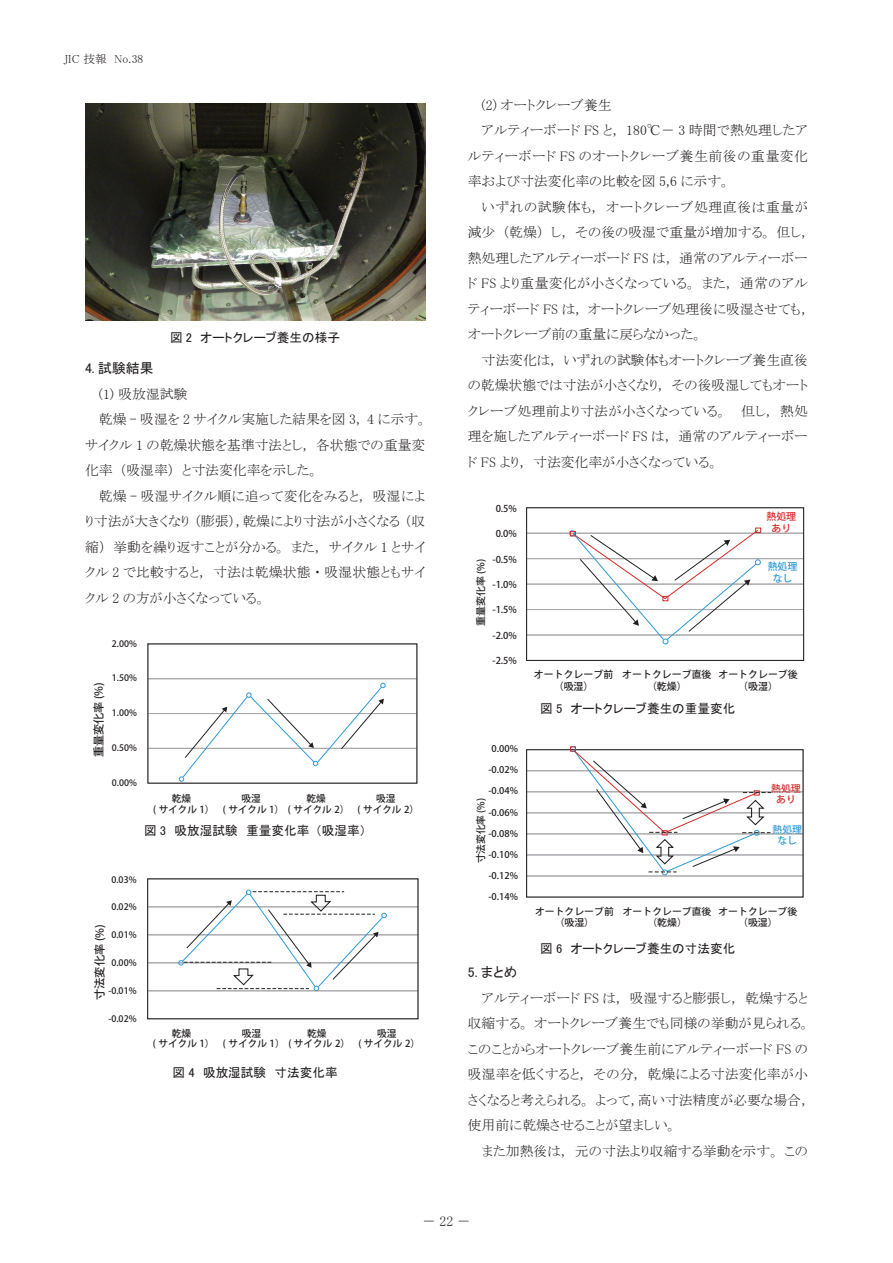
<style>
.page{position:relative;width:893px;height:1263px;background:#fff}
.page>*{position:absolute;margin:0;border:0;box-sizing:border-box;transform-origin:0 0}
.t1{font:13.8px/25.5px "MS P Mincho";letter-spacing:.005em;color:#231f20}
.t2{font:13.8px "MS P Mincho";letter-spacing:.025em;color:#231f20}
.t3{font:13.8px "MS P Mincho";letter-spacing:.04em;color:#231f20}
.t4{font:13.8px "MS P Mincho";letter-spacing:.045em;color:#231f20}
.t5{font:13.8px "MS P Gothic";color:#231f20}
.t6{font:12.75px "MS P Gothic";color:#231f20}
.t7{font:11.7px "MS P Mincho";color:#231f20}
.t8{font:500 11.1px "Koz Go Pr 6 N";color:#231f20}
.t9{font:500 9.9px/11.6px "Koz Go Pr 6 N";color:#231f20;text-align:center}
.t10{font:500 9.9px/11.6px "Koz Go Pr 6 N";color:#d52a29;text-align:center}
.t11{font:500 9.9px/11.6px "Koz Go Pr 6 N";color:#2e9bd6;text-align:center}
.t12{font:500 9.6px/10.4px "Koz Go Pr 6 N";color:#231f20;text-align:center}
.t13{font:500 9.6px/11.2px "Koz Go Pr 6 N";color:#d52a29;text-align:center}
.t14{font:500 9.6px/11.2px "Koz Go Pr 6 N";color:#2e9bd6;text-align:center}
.t15{font:500 9.45px "Koz Go Pr 6 N";color:#231f20}
.t16{font:500 9.15px "Koz Go Pr 6 N";color:#231f20}
.t17{font:500 8.85px "Koz Go Pr 6 N";color:#231f20}
</style>
<div class="page">
<img style="left:85px;top:103px;width:340px;height:217px">
<div style="left:148px;top:678px;width:269px;height:36px;border:1px solid #a8a9ad"></div>
<svg style="left:179px;top:683px;width:207px;height:98px"></svg>
<div style="left:147px;top:906px;width:271px;height:29px;border:1px solid #a8a9ad"></div>
<div style="left:147px;top:934px;width:271px;height:29px;border:1px solid #a8a9ad"></div>
<div style="left:147px;top:962px;width:271px;height:29px;border:1px solid #a8a9ad"></div>
<div style="left:147px;top:990px;width:271px;height:29px;border:1px solid #a8a9ad"></div>
<div style="left:147px;top:878px;width:271px;height:141px;border:1px solid #231f20"></div>
<svg style="left:178px;top:890px;width:209px;height:101px"></svg>
<div style="left:526px;top:533px;width:278px;height:26px;border:1px solid #a8a9ad"></div>
<div style="left:526px;top:558px;width:278px;height:26px;border:1px solid #a8a9ad"></div>
<div style="left:526px;top:584px;width:278px;height:26px;border:1px solid #a8a9ad"></div>
<div style="left:526px;top:609px;width:278px;height:26px;border:1px solid #a8a9ad"></div>
<div style="left:526px;top:634px;width:278px;height:27px;border:1px solid #a8a9ad"></div>
<div style="left:526px;top:507px;width:278px;height:154px;border:1px solid #231f20"></div>
<svg style="left:569px;top:528px;width:192px;height:116px"></svg>
<div style="left:526px;top:770px;width:277px;height:22px;border:1px solid #a8a9ad"></div>
<div style="left:526px;top:791px;width:277px;height:22px;border:1px solid #a8a9ad"></div>
<div style="left:526px;top:812px;width:277px;height:22px;border:1px solid #a8a9ad"></div>
<div style="left:526px;top:834px;width:277px;height:21px;border:1px solid #a8a9ad"></div>
<div style="left:526px;top:855px;width:277px;height:21px;border:1px solid #a8a9ad"></div>
<div style="left:526px;top:876px;width:277px;height:21px;border:1px solid #a8a9ad"></div>
<div style="left:526px;top:749px;width:277px;height:148px;border:1px solid #231f20"></div>
<svg style="left:570px;top:746px;width:201px;height:129px"></svg>
<p class="t7" style="left:64px;top:53px;width:81px">JIC 技報　No.38</p>
<p class="t6" style="left:170px;top:331px;width:171px">図 2　オートクレーブ養生の様子</p>
<p class="t5" style="left:85px;top:361px;width:70px">4. 試験結果</p>
<p class="t1" style="left:99px;top:381px;width:90px">(1) 吸放湿試験</p>
<p class="t1" style="left:99px;top:406px;width:330px">乾燥 - 吸湿を 2 サイクル実施した結果を図 3，4 に示す。</p>
<p class="t1" style="left:85px;top:432px;width:342px">サイクル 1 の乾燥状態を基準寸法とし，各状態での重量変</p>
<p class="t1" style="left:85px;top:457px;width:235px">化率（吸湿率）と寸法変化率を示した。</p>
<p class="t1" style="left:99px;top:483px;width:328px">乾燥 - 吸湿サイクル順に追って変化をみると，吸湿によ</p>
<p class="t1" style="left:85px;top:508px;width:342px">り寸法が大きくなり（膨張），乾燥により寸法が小さくなる（収</p>
<p class="t1" style="left:85px;top:534px;width:342px">縮）挙動を繰り返すことが分かる。また，サイクル 1 とサイ</p>
<p class="t1" style="left:85px;top:559px;width:342px">クル 2 で比較すると，寸法は乾燥状態・吸湿状態ともサイ</p>
<p class="t1" style="left:85px;top:585px;width:182px">クル 2 の方が小さくなっている。</p>
<p class="t17" style="left:112px;top:639px;width:26px">2.00%</p>
<p class="t17" style="left:112px;top:673px;width:26px">1.50%</p>
<p class="t17" style="left:112px;top:708px;width:26px">1.00%</p>
<p class="t17" style="left:112px;top:743px;width:26px">0.50%</p>
<p class="t17" style="left:112px;top:778px;width:26px">0.00%</p>
<p class="t8" style="left:93px;top:757px;width:77px;rotate:-90deg">重量変化率 (%)</p>
<p class="t12" style="left:153px;top:794px;width:63px">乾燥<br>( サイクル 1）</p>
<p class="t12" style="left:223px;top:794px;width:128px;text-align:left;text-indent:19px">吸湿<br>( サイクル 1） ( サイクル 2）</p>
<p class="t12" style="left:307px;top:794px;width:21px">乾燥</p>
<p class="t12" style="left:358px;top:794px;width:63px">吸湿<br>( サイクル 2）</p>
<p class="t6" style="left:144px;top:824px;width:223px">図 3　吸放湿試験　重量変化率（吸湿率）</p>
<p class="t17" style="left:111px;top:874px;width:27px">0.03%</p>
<p class="t17" style="left:111px;top:902px;width:27px">0.02%</p>
<p class="t17" style="left:111px;top:929px;width:27px">0.01%</p>
<p class="t17" style="left:111px;top:957px;width:27px">0.00%</p>
<p class="t17" style="left:108px;top:986px;width:30px">-0.01%</p>
<p class="t17" style="left:108px;top:1014px;width:30px">-0.02%</p>
<p class="t8" style="left:94px;top:1000px;width:77px;rotate:-90deg">寸法変化率 (%)</p>
<p class="t12" style="left:153px;top:1028px;width:63px">乾燥<br>( サイクル 1）</p>
<p class="t12" style="left:223px;top:1028px;width:129px;text-align:left;text-indent:19px">吸湿<br>( サイクル 1） ( サイクル 2）</p>
<p class="t12" style="left:307px;top:1028px;width:21px">乾燥</p>
<p class="t12" style="left:358px;top:1028px;width:63px">吸湿<br>( サイクル 2）</p>
<p class="t6" style="left:173px;top:1066px;width:167px">図 4　吸放湿試験　寸法変化率</p>
<p class="t1" style="left:482px;top:92px;width:132px">(2) オートクレーブ養生</p>
<p class="t1" style="left:482px;top:117px;width:328px">アルティーボード FS と， 180℃－ 3 時間で熱処理したア</p>
<p class="t3" style="left:468px;top:149px;width:342px">ルティーボード FS のオートクレーブ養生前後の重量変化</p>
<p class="t1" style="left:468px;top:168px;width:264px">率および寸法変化率の比較を図 5,6 に示す。</p>
<p class="t4" style="left:482px;top:200px;width:328px">いずれの試験体も，オートクレーブ処理直後は重量が</p>
<p class="t1" style="left:468px;top:219px;width:344px">減少（乾燥）し，その後の吸湿で重量が増加する。但し，</p>
<p class="t1" style="left:468px;top:245px;width:342px">熱処理したアルティーボード FS は，通常のアルティーボー</p>
<p class="t2" style="left:468px;top:276px;width:342px">ド FS より重量変化が小さくなっている。また，通常のアル</p>
<p class="t1" style="left:468px;top:296px;width:344px">ティーボード FS は，オートクレーブ処理後に吸湿させても，</p>
<p class="t1" style="left:468px;top:322px;width:236px">オートクレーブ前の重量に戻らなかった。</p>
<p class="t1" style="left:482px;top:347px;width:328px">寸法変化は，いずれの試験体もオートクレーブ養生直後</p>
<p class="t1" style="left:468px;top:373px;width:342px">の乾燥状態では寸法が小さくなり，その後吸湿してもオート</p>
<p class="t1" style="left:468px;top:398px;width:342px">クレーブ処理前より寸法が小さくなっている。　但し，熱処</p>
<p class="t1" style="left:468px;top:424px;width:342px">理を施したアルティーボード FS は，通常のアルティーボー</p>
<p class="t1" style="left:468px;top:449px;width:252px">ド FS より，寸法変化率が小さくなっている。</p>
<p class="t15" style="left:496px;top:503px;width:23px">0.5%</p>
<p class="t15" style="left:496px;top:529px;width:23px">0.0%</p>
<p class="t15" style="left:492px;top:554px;width:26px">-0.5%</p>
<p class="t15" style="left:492px;top:579px;width:26px">-1.0%</p>
<p class="t15" style="left:492px;top:604px;width:26px">-1.5%</p>
<p class="t15" style="left:492px;top:630px;width:26px">-2.0%</p>
<p class="t15" style="left:492px;top:655px;width:26px">-2.5%</p>
<p class="t9" style="left:475px;top:626px;width:69px;rotate:-90deg">重量変化率 (%)</p>
<p class="t16" style="left:492px;top:744px;width:28px">0.00%</p>
<p class="t16" style="left:488px;top:765px;width:31px">-0.02%</p>
<p class="t16" style="left:488px;top:786px;width:31px">-0.04%</p>
<p class="t16" style="left:488px;top:807px;width:31px">-0.06%</p>
<p class="t16" style="left:488px;top:828px;width:31px">-0.08%</p>
<p class="t16" style="left:488px;top:849px;width:31px">-0.10%</p>
<p class="t16" style="left:488px;top:870px;width:31px">-0.12%</p>
<p class="t16" style="left:488px;top:892px;width:31px">-0.14%</p>
<p class="t9" style="left:475px;top:863px;width:67px;rotate:-90deg">寸法変化率 (%)</p>
<p class="t10" style="left:766px;top:511px;width:31px">熱処理あり</p>
<p class="t11" style="left:768px;top:561px;width:31px">熱処理なし</p>
<p class="t9" style="left:534px;top:669px;width:81px">オートクレーブ前（吸湿）</p>
<p class="t9" style="left:718px;top:669px;width:81px">オートクレーブ後（吸湿）</p>
<p class="t9" style="left:622px;top:669px;width:91px">オートクレーブ直後（乾燥）</p>
<p class="t6" style="left:540px;top:702px;width:197px">図 5　オートクレーブ養生の重量変化</p>
<p class="t13" style="left:771px;top:783px;width:31px">熱処理あり</p>
<p class="t14" style="left:772px;top:824px;width:31px">熱処理なし</p>
<p class="t12" style="left:535px;top:906px;width:80px;line-height:11.2px">オートクレーブ前（吸湿）</p>
<p class="t12" style="left:623px;top:906px;width:90px;line-height:11.2px">オートクレーブ直後（乾燥）</p>
<p class="t12" style="left:718px;top:906px;width:80px;line-height:11.2px">オートクレーブ後（吸湿）</p>
<p class="t6" style="left:540px;top:942px;width:197px">図 6　オートクレーブ養生の寸法変化</p>
<p class="t5" style="left:468px;top:965px;width:51px">5. まとめ</p>
<p class="t1" style="left:468px;top:985px;width:344px;text-indent:14px">アルティーボード FS は，吸湿すると膨張し，乾燥すると収縮する。オートクレーブ養生でも同様の挙動が見られる。このことからオートクレーブ養生前にアルティーボード FS の吸湿率を低くすると，その分，乾燥による寸法変化率が小さくなると考えられる。よって，高い寸法精度が必要な場合，使用前に乾燥させることが望ましい。</p>
<p class="t1" style="left:482px;top:1138px;width:328px">また加熱後は，元の寸法より収縮する挙動を示す。この</p>
<p class="t1" style="left:422px;top:1208px;width:50px">－22－</p>
</div>
